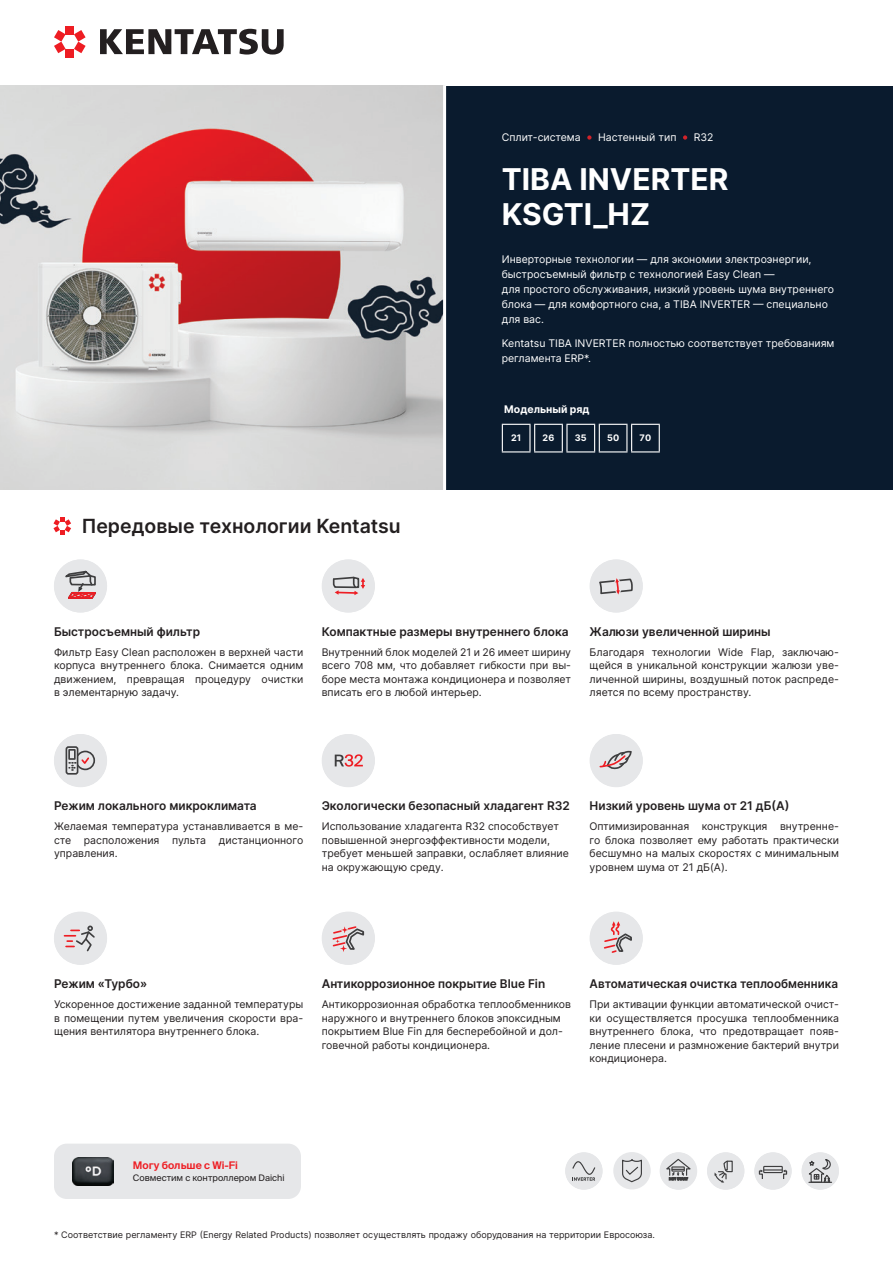
<style>
.page{position:relative;width:893px;height:1263px;background:#fff}
.page>*{position:absolute;margin:0;border:0;box-sizing:border-box;transform-origin:0 0}
.Заголовок_1{font:700 30px "Inter";color:#fff}
.Заголовок_2{font:600 19.5px "Inter";color:#231f20}
.Заголовок_3{font:600 12px "Inter";color:#231f20}
.Text_технологии{font:10.5px/13.5px "Inter";color:#231f20;text-align:justify}
.Текст_1__на_плашку___белый{font:10.5px/15px "Inter";color:#fff}
.Текст_2{font:10.5px "Inter";color:#fff}
.t1{font:600 10.5px "Suisse Intl";color:#ee1d23}
.Text_технологии-2{font:700 10.5px "Inter";color:#fff}
.t2{font:9px "Inter";color:#231f20}
.t3{font:9px "Suisse Intl";color:#231f20}
.Технологии_заголовок{font:700 9px "Inter";letter-spacing:.025em;color:#fff}
</style>
<div class="page">
<svg style="left:100px;top:29px;width:184px;height:26px"></svg>
<div style="left:66px;top:26px;width:8px;height:8px;background:#ee1d23"></div>
<div style="left:66px;top:49px;width:8px;height:8px;background:#ee1d23"></div>
<svg style="left:54px;top:30px;width:12px;height:23px"></svg>
<svg style="left:74px;top:30px;width:12px;height:23px"></svg>
<div style="left:444px;top:86px;width:449px;height:404px;background:#0a1b2e"></div>
<svg style="left:502px;top:424px;width:158px;height:28px"></svg>
<svg style="left:53px;top:517px;width:18px;height:18px"></svg>
<div style="left:54px;top:559px;width:53px;height:54px;background:#e6e7e9;border-radius:50%"></div>
<svg style="left:65px;top:570px;width:31px;height:29px"></svg>
<div style="left:54px;top:734px;width:53px;height:53px;background:#e6e7e9;border-radius:50%"></div>
<div style="left:66px;top:746px;width:12px;height:29px;border:2px solid #3e3e3f;border-radius:2px"></div>
<div style="left:68px;top:749px;width:8px;height:11px;border:2px solid #3e3e3f"></div>
<svg style="left:69px;top:750px;width:27px;height:21px"></svg>
<div style="left:54px;top:912px;width:53px;height:53px;background:#e6e7e9;border-radius:50%"></div>
<svg style="left:64px;top:925px;width:31px;height:27px"></svg>
<div style="left:322px;top:559px;width:53px;height:54px;background:#e6e7e9;border-radius:50%"></div>
<svg style="left:332px;top:576px;width:33px;height:19px"></svg>
<div style="left:322px;top:734px;width:53px;height:53px;background:#e6e7e9;border-radius:50%"></div>
<svg style="left:335px;top:754px;width:28px;height:13px"></svg>
<div style="left:322px;top:912px;width:53px;height:53px;background:#e6e7e9;border-radius:50%"></div>
<svg style="left:332px;top:926px;width:33px;height:26px"></svg>
<div style="left:590px;top:559px;width:53px;height:54px;background:#e6e7e9;border-radius:50%"></div>
<svg style="left:599px;top:578px;width:34px;height:17px"></svg>
<div style="left:590px;top:734px;width:53px;height:53px;background:#e6e7e9;border-radius:50%"></div>
<svg style="left:599px;top:750px;width:33px;height:20px"></svg>
<div style="left:590px;top:912px;width:53px;height:53px;background:#e6e7e9;border-radius:50%"></div>
<svg style="left:604px;top:921px;width:29px;height:44px"></svg>
<svg style="left:587px;top:135px;width:4px;height:5px"></svg>
<svg style="left:683px;top:135px;width:4px;height:5px"></svg>
<img style="left:0;top:86px;width:443px;height:404px">
<div style="left:54px;top:1143px;width:247px;height:56px;background:#e6e7e9;border-radius:13px"></div>
<img style="left:72px;top:1157px;width:41px;height:28px">
<div style="left:565px;top:1152px;width:38px;height:38px;background:#e6e7e9;border-radius:50%"></div>
<svg style="left:572px;top:1161px;width:24px;height:20px"></svg>
<div style="left:660px;top:1152px;width:37px;height:38px;background:#e6e7e9;border-radius:50%"></div>
<svg style="left:664px;top:1158px;width:29px;height:22px"></svg>
<div style="left:707px;top:1152px;width:37px;height:38px;background:#e6e7e9;border-radius:50%"></div>
<svg style="left:714px;top:1160px;width:19px;height:23px"></svg>
<div style="left:754px;top:1152px;width:38px;height:38px;background:#e6e7e9;border-radius:50%"></div>
<div style="left:763px;top:1166px;width:20px;height:7px;border:1px solid #3e3e3f"></div>
<svg style="left:758px;top:1169px;width:30px;height:10px"></svg>
<div style="left:801px;top:1152px;width:38px;height:38px;background:#e6e7e9;border-radius:50%"></div>
<svg style="left:808px;top:1159px;width:24px;height:24px"></svg>
<div style="left:613px;top:1152px;width:38px;height:37px;background:#e6e7e9;border-radius:50%"></div>
<svg style="left:622px;top:1159px;width:20px;height:24px"></svg>
<hr style="left:443px;top:85px;width:3px;height:405px;background:#fff">
<p class="Текст_2" style="left:502px;top:129px;width:80px">Сплит-система</p>
<p class="Текст_2" style="left:598px;top:129px;width:80px">Настенный тип</p>
<p class="Текст_2" style="left:694px;top:129px;width:21px">R32</p>
<p class="Заголовок_1" style="left:502px;top:157px;width:228px">TIBA INVERTER</p>
<p class="Заголовок_1" style="left:502px;top:192px;width:150px">KSGTI_HZ</p>
<p class="Текст_1__на_плашку___белый" style="left:502px;top:252px;width:334px">Инверторные технологии — для экономии электроэнергии, быстросъемный фильтр с технологией Easy Clean —<br>для простого обслуживания, низкий уровень шума внутреннего блока — для комфортного сна, а TIBA INVERTER — специально для вас.</p>
<p class="Текст_1__на_плашку___белый" style="left:502px;top:335px;width:334px">Kentatsu TIBA INVERTER полностью соответствует требованиям регламента ERP*.</p>
<p class="Text_технологии-2" style="left:504px;top:402px;width:87px">Модельный ряд</p>
<p class="Заголовок_2" style="left:82px;top:512px;width:320px">Передовые технологии Kentatsu</p>
<p class="Технологии_заголовок" style="left:511px;top:431px;width:12px">21</p>
<p class="Технологии_заголовок" style="left:543px;top:431px;width:13px">26</p>
<p class="Технологии_заголовок" style="left:575px;top:431px;width:13px">35</p>
<p class="Технологии_заголовок" style="left:607px;top:431px;width:14px">50</p>
<p class="Технологии_заголовок" style="left:640px;top:431px;width:13px">70</p>
<p class="Заголовок_3" style="left:54px;top:623px;width:148px">Быстросъемный фильтр</p>
<p class="Text_технологии" style="left:54px;top:645px;width:251px">Фильтр Easy Clean расположен в верхней части корпуса внутреннего блока. Снимается одним движением, превращая процедуру очистки в элементарную задачу.</p>
<p class="Заголовок_3" style="left:322px;top:623px;width:248px">Компактные размеры внутреннего блока</p>
<p class="Text_технологии" style="left:322px;top:645px;width:251px">Внутренний блок моделей 21 и 26 имеет ширину всего 708 мм, что добавляет гибкости при вы&shy;боре места монтажа кондиционера и позволяет вписать его в любой интерьер.</p>
<p class="Заголовок_3" style="left:590px;top:623px;width:183px">Жалюзи увеличенной ширины</p>
<p class="Text_технологии" style="left:590px;top:645px;width:251px">Благодаря технологии Wide Flap, заключаю&shy;щейся в уникальной конструкции жалюзи уве&shy;личенной ширины, воздушный поток распреде&shy;ляется по всему пространству.</p>
<p class="Заголовок_3" style="left:54px;top:797px;width:204px">Режим локального микроклимата</p>
<p class="Text_технологии" style="left:54px;top:819px;width:251px">Желаемая температура устанавливается в ме&shy;сте расположения пульта дистанционного управления.</p>
<p class="Заголовок_3" style="left:322px;top:797px;width:250px">Экологически безопасный хладагент R32</p>
<p class="Text_технологии" style="left:322px;top:819px;width:239px">Использование хладагента R32 способствует</p>
<p class="Text_технологии" style="left:322px;top:833px;width:230px">повышенной энергоэффективности модели,</p>
<p class="Text_технологии" style="left:322px;top:846px;width:249px">требует меньшей заправки, ослабляет влияние на окружающую среду.</p>
<p class="Заголовок_3" style="left:590px;top:797px;width:201px">Низкий уровень шума от 21 дБ(А)</p>
<p class="Text_технологии" style="left:590px;top:819px;width:251px">Оптимизированная конструкция внутренне&shy;го блока позволяет ему работать практически бесшумно на малых скоростях с минимальным уровнем шума от 21 дБ(А).</p>
<p class="Заголовок_3" style="left:54px;top:975px;width:95px">Режим «Турбо»</p>
<p class="Text_технологии" style="left:54px;top:997px;width:251px">Ускоренное достижение заданной температуры в помещении путем увеличения скорости вра&shy;щения вентилятора внутреннего блока.</p>
<p class="Заголовок_3" style="left:322px;top:975px;width:225px">Антикоррозионное покрытие Blue Fin</p>
<p class="Text_технологии" style="left:322px;top:997px;width:251px;text-align:left">Антикоррозионная обработка теплообменников наружного и внутреннего блоков эпоксидным покрытием Blue Fin для бесперебойной и дол&shy;говечной работы кондиционера.</p>
<p class="Заголовок_3" style="left:590px;top:975px;width:250px">Автоматическая очистка теплообменника</p>
<p class="Text_технологии" style="left:590px;top:997px;width:251px">При активации функции автоматической очист&shy;ки осуществляется просушка теплообменника внутреннего блока, что предотвращает появ&shy;ление плесени и размножение бактерий внутри кондиционера.</p>
<p class="t1" style="left:133px;top:1159px;width:106px">Могу больше с Wi-Fi</p>
<p class="t3" style="left:133px;top:1172px;width:153px">Совместим с контроллером Daichi</p>
<p class="t2" style="left:54px;top:1228px;width:602px">* Соответствие регламенту ERP (Energy Related Products) позволяет осуществлять продажу оборудования на территории Евросоюза.</p>
</div>
